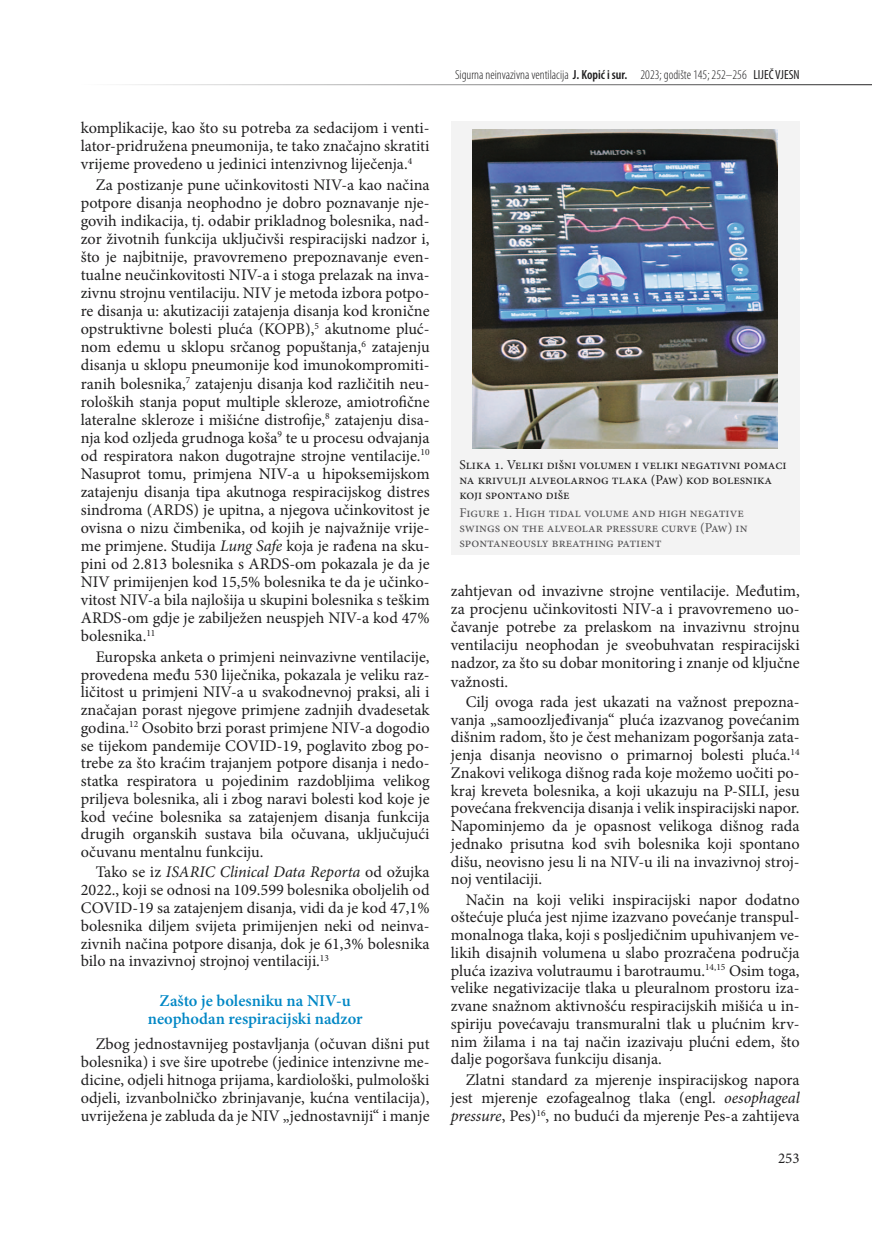
<style>
.page{position:relative;width:872px;height:1234px;background:#fff}
.page>*{position:absolute;margin:0;border:0;box-sizing:border-box;transform-origin:0 0}
.t1{font:600 16.5px/18px "Minion Pro";color:#0087c5;text-align:center}
.t2{font:16.2px/18px "Minion Pro";color:#1f1e1f;text-align:justify}
.t3{font:15px "Minion Pro";color:#1f1e1f}
.t4{font:13.5px/15px "Minion Pro";color:#1f1e1f}
.t5{font:13.5px/15px "Minion Pro";color:#565557}
.t6{font:300 condensed 13.2px "Myriad Pro";color:#1f1e1f}
.s1{font-style:italic}
.s2{font-weight:600}
.s3{font-weight:400}
</style>
<div class="page">
<hr style="left:81px;top:84px;width:791px;height:1px;background:#1f1e1f">
<div style="left:451px;top:121px;width:348px;height:434px;background:#f3f3f3"></div>
<img style="left:473px;top:130px;width:304px;height:319px">
<p class="t2" style="left:81px;top:119px;width:350px">komplikacije, kao što su potreba za sedacijom i venti&shy;lator-pridružena pneumonija, te tako značajno skratiti vrijeme provedeno u jedinici intenzivnog liječenja.<sup>4</sup></p>
<p class="t2" style="left:81px;top:176px;width:350px;text-indent:15px">Za postizanje pune učinkovitosti NIV-a kao načina potpore disanja neophodno je dobro poznavanje nje&shy;govih indikacija, tj. odabir prikladnog bolesnika, nad&shy;zor životnih funkcija uključivši respiracijski nadzor i, što je najbitnije, pravovremeno prepoznavanje even&shy;tualne neučinkovitosti NIV-a i stoga prelazak na inva&shy;zivnu strojnu ventilaciju. NIV je metoda izbora potpo&shy;re disanja u: akutizaciji zatajenja disanja kod kronične opstruktivne bolesti pluća (KOPB),<sup>5</sup> akutnome pluć&shy;nom edemu u sklopu srčanog popuštanja,<sup>6</sup> zatajenju disanja u sklopu pneumonije kod imunokompromiti&shy;ranih bolesnika,<sup>7</sup> zatajenju disanja kod različitih neu&shy;roloških stanja poput multiple skleroze, amiotrofične lateralne skleroze i mišićne distrofije,<sup>8</sup> zatajenju disa&shy;nja kod ozljeda grudnoga koša<sup>9</sup> te u procesu odvajanja od respiratora nakon dugotrajne strojne ventilacije.<sup>10<br></sup>Nasuprot tomu, primjena NIV-a u hipoksemijskom zatajenju disanja tipa akutnoga respiracijskog distres sindroma (ARDS) je upitna, a njegova učinkovitost je ovisna o nizu čimbenika, od kojih je najvažnije vrije&shy;me primjene. Studija <span class="s1">Lung Safe</span> koja je rađena na sku&shy;pini od 2.813 bolesnika s ARDS-om pokazala je da je NIV primijenjen kod 15,5% bolesnika te da je učinko&shy;vitost NIV-a bila najlošija u skupini bolesnika s teškim ARDS-om gdje je zabilježen neuspjeh NIV-a kod 47% bolesnika.<sup>11</sup></p>
<p class="t2" style="left:81px;top:647px;width:350px;text-indent:15px">Europska anketa o primjeni neinvazivne ventilacije, provedena među 530 liječnika, pokazala je veliku raz&shy;ličitost u primjeni NIV-a u svakodnevnoj praksi, ali i značajan porast njegove primjene zadnjih dvadesetak godina.<sup>12</sup> Osobito brzi porast primjene NIV-a dogodio se tijekom pandemije COVID-19, poglavito zbog po&shy;trebe za što kraćim trajanjem potpore disanja i nedo&shy;statka respiratora u pojedinim razdobljima velikog priljeva bolesnika, ali i zbog naravi bolesti kod koje je kod većine bolesnika sa zatajenjem disanja funkcija drugih organskih sustava bila očuvana, uključujući očuvanu mentalnu funkciju.</p>
<p class="t2" style="left:81px;top:863px;width:350px;text-indent:15px">Tako se iz <span class="s1">ISARIC Clinical Data Reporta</span> od ožujka 2022., koji se odnosi na 109.599 bolesnika oboljelih od COVID-19 sa zatajenjem disanja, vidi da je kod 47,1% bolesnika diljem svijeta primijenjen neki od neinva&shy;zivnih načina potpore disanja, dok je 61,3% bolesnika bilo na invazivnoj strojnoj ventilaciji.<sup>13</sup></p>
<p class="t1" style="left:148px;top:991px;width:216px">Zašto je bolesniku na NIV-u neophodan respiracijski nadzor</p>
<p class="t2" style="left:81px;top:1034px;width:350px;text-indent:15px">Zbog jednostavnijeg postavljanja (očuvan dišni put bolesnika) i sve šire upotrebe (jedinice intenzivne me&shy;dicine, odjeli hitnoga prijama, kardiološki, pulmološki odjeli, izvanbolničko zbrinjavanje, kućna ventilacija), uvriježena je zabluda da je NIV „jednostavniji“ i manje</p>
<p class="t6" style="left:455px;top:67px;width:346px">Sigurna neinvazivna ventilacija <span class="s2">J. Kopić i sur.</span> 2023; godište 145; 252–256 <span class="s3">LIJEČ VJESN</span></p>
<p class="t4" style="left:459px;top:457px;width:329px">Slika 1. Veliki dišni volumen i veliki negativni pomaci na krivulji alveolarnog tlaka (Paw) kod bolesnika koji spontano diše</p>
<p class="t5" style="left:459px;top:504px;width:290px">Figure 1. High tidal volume and high negative swings on the alveolar pressure curve (Paw) in spontaneously breathing patient</p>
<p class="t2" style="left:451px;top:582px;width:350px">zahtjevan od invazivne strojne ventilacije. Međutim, za procjenu učinkovitosti NIV-a i pravovremeno uo&shy;čavanje potrebe za prelaskom na invazivnu strojnu ventilaciju neophodan je sveobuhvatan respiracijski nadzor, za što su dobar monitoring i znanje od ključne važnosti.</p>
<p class="t2" style="left:451px;top:692px;width:350px;text-indent:15px">Cilj ovoga rada jest ukazati na važnost prepozna&shy;vanja „samoozljeđivanja“ pluća izazvanog povećanim dišnim radom, što je čest mehanizam pogoršanja zata&shy;jenja disanja neovisno o primarnoj bolesti pluća.<sup>14<br></sup>Znakovi velikoga dišnog rada koje možemo uočiti po&shy;kraj kreveta bolesnika, a koji ukazuju na P-SILI, jesu povećana frekvencija disanja i velik inspiracijski napor.<br>Napominjemo da je opasnost velikoga dišnog rada jednako prisutna kod svih bolesnika koji spontano dišu, neovisno jesu li na NIV-u ili na invazivnoj stroj&shy;noj ventilaciji.</p>
<p class="t2" style="left:451px;top:890px;width:350px;text-indent:15px">Način na koji veliki inspiracijski napor dodatno oštećuje pluća jest njime izazvano povećanje transpul&shy;monalnoga tlaka, koji s posljedičnim upuhivanjem ve&shy;likih disajnih volumena u slabo prozračena područja pluća izaziva volutraumu i barotraumu.<sup>14,15</sup> Osim toga, velike negativizacije tlaka u pleuralnom prostoru iza&shy;zvane snažnom aktivnošću respiracijskih mišića u in&shy;spiriju povećavaju transmuralni tlak u plućnim krv&shy;nim žilama i na taj način izazivaju plućni edem, što dalje pogoršava funkciju disanja.</p>
<p class="t2" style="left:451px;top:1070px;width:350px;text-indent:15px">Zlatni standard za mjerenje inspiracijskog napora jest mjerenje ezofagealnog tlaka (engl. <span class="s1">oesophageal pressure</span>, Pes)<sup>16</sup>, no budući da mjerenje Pes-a zahtijeva</p>
<p class="t3" style="left:778px;top:1147px;width:23px">253</p>
</div>
